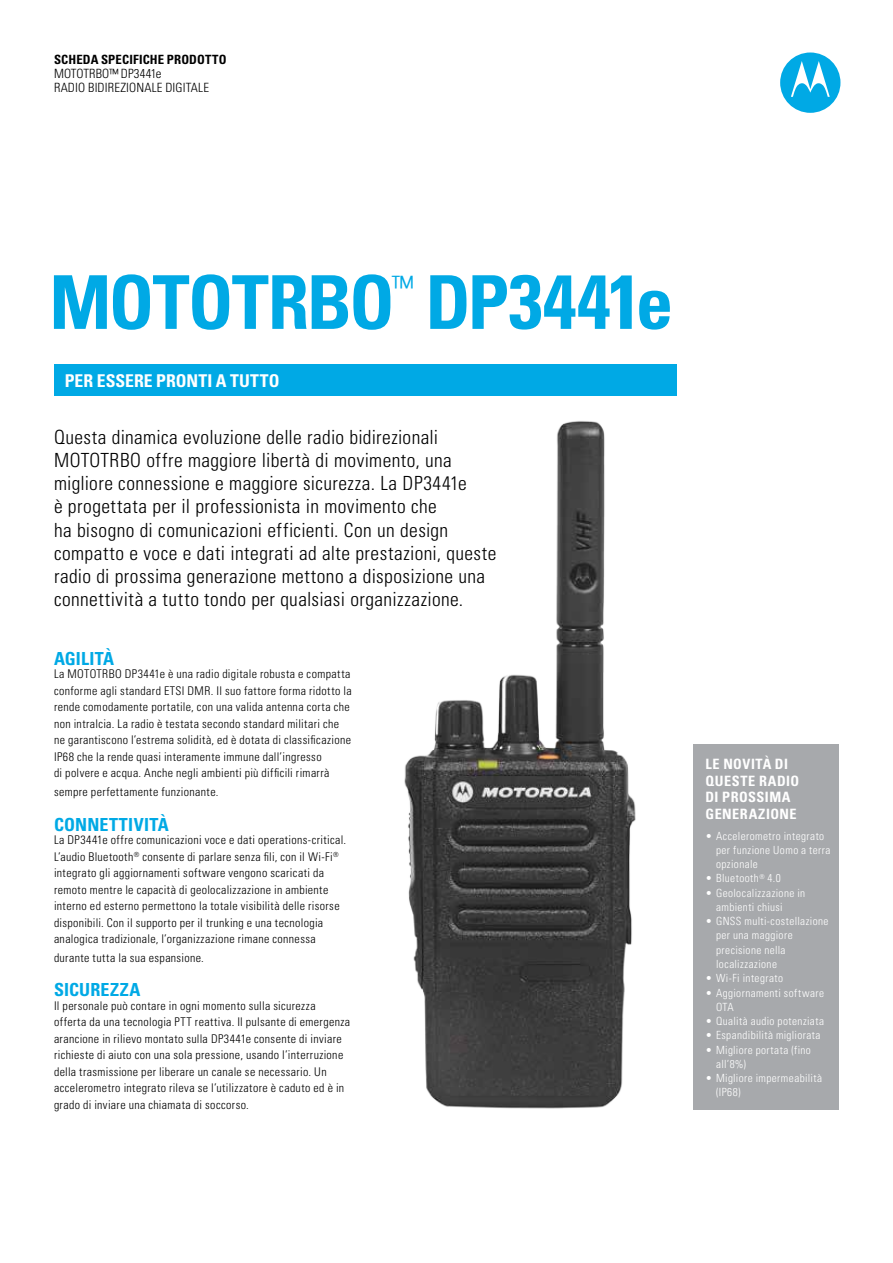
<style>
.page{position:relative;width:893px;height:1263px;background:#fff}
.page>*{position:absolute;margin:0;border:0;box-sizing:border-box;transform-origin:0 0}
.t1{font:700 condensed 74.25px "Univers";letter-spacing:-.025em;color:#00a9e5}
.t2{font:300 condensed 29.4px "Univers";color:#00a9e5}
.t3{font:300 condensed 19.5px/23.2px "Univers";letter-spacing:.02em;color:#000}
.t4{font:700 condensed 18px "Univers";letter-spacing:.01em;color:#00a9e5}
.t5{font:700 condensed 17.7px "Univers";letter-spacing:.005em;color:#fff}
.t6{font:700 condensed 14.25px/16.5px "Univers";letter-spacing:.035em;color:#fff}
.t7{font:300 condensed 12.75px/14.2px "Univers";letter-spacing:.01em;color:#000}
.t8{font:700 condensed 12.75px "Univers";letter-spacing:.01em;color:#000}
.t9{font:300 condensed 12px/16.5px "Univers";letter-spacing:.03em;color:#000}
.t10{font:300 condensed 11.25px/14.2px "Univers";letter-spacing:.035em;color:#fff}
.s1{font-size:76.5px}
</style>
<div class="page">
<div style="left:780px;top:53px;width:60px;height:60px;background:#00a9e5;border-radius:50%"></div>
<svg style="left:791px;top:61px;width:39px;height:36px"></svg>
<div style="left:693px;top:745px;width:146px;height:365px;background:#a7a9ac"></div>
<div style="left:54px;top:364px;width:623px;height:31px;background:#00a9e5"></div>
<img style="left:404px;top:421px;width:232px;height:688px">
<p class="t8" style="left:54px;top:52px;width:174px">SCHEDA SPECIFICHE PRODOTTO</p>
<p class="t7" style="left:54px;top:66px;width:156px">MOTOTRBO™ DP3441e<br>RADIO BIDIREZIONALE DIGITALE</p>
<h1 class="t1" style="left:49px;top:257px;width:625px">MOTOTRBO DP<span class="s1">3441</span>e</h1>
<h2 class="t2" style="left:392px;top:269px;width:23px">™</h2>
<h3 class="t5" style="left:65px;top:369px;width:216px">PER ESSERE PRONTI A TUTTO</h3>
<p class="t3" style="left:54px;top:425px;width:444px">Questa dinamica evoluzione delle radio bidirezionali MOTOTRBO offre maggiore libertà di movimento, una migliore connessione e maggiore sicurezza. La DP3441e<br>è progettata per il professionista in movimento che<br>ha bisogno di comunicazioni efficienti. Con un design compatto e voce e dati integrati ad alte prestazioni, queste radio di prossima generazione mettono a disposizione una connettività a tutto tondo per qualsiasi organizzazione.</p>
<h3 class="t4" style="left:54px;top:647px;width:62px">AGILITÀ</h3>
<p class="t9" style="left:54px;top:666px;width:299px">La MOTOTRBO DP3441e è una radio digitale robusta e compatta conforme agli standard ETSI DMR. Il suo fattore forma ridotto la rende comodamente portatile, con una valida antenna corta che non intralcia. La radio è testata secondo standard militari che ne garantiscono l’estrema solidità, ed è dotata di classificazione IP68 che la rende quasi interamente immune dall’ingresso<br>di polvere e acqua. Anche negli ambienti più difficili rimarrà</p>
<p class="t9" style="left:54px;top:783px;width:166px">sempre perfettamente funzionante.</p>
<h3 class="t4" style="left:54px;top:813px;width:116px">CONNETTIVITÀ</h3>
<p class="t9" style="left:54px;top:831px;width:294px">La DP3441e offre comunicazioni voce e dati operations-critical.<br>L’audio Bluetooth<sup>®</sup> consente di parlare senza fili, con il Wi-Fi<sup>® </sup>integrato gli aggiornamenti software vengono scaricati da remoto mentre le capacità di geolocalizzazione in ambiente interno ed esterno permettono la totale visibilità delle risorse disponibili. Con il supporto per il trunking e una tecnologia analogica tradizionale, l’organizzazione rimane connessa</p>
<p class="t9" style="left:54px;top:949px;width:151px">durante tutta la sua espansione.</p>
<h3 class="t4" style="left:54px;top:979px;width:88px">SICUREZZA</h3>
<p class="t9" style="left:54px;top:997px;width:298px">Il personale può contare in ogni momento sulla sicurezza offerta da una tecnologia PTT reattiva. Il pulsante di emergenza arancione in rilievo montato sulla DP3441e consente di inviare richieste di aiuto con una sola pressione, usando l’interruzione della trasmissione per liberare un canale se necessario. Un accelerometro integrato rileva se l’utilizzatore è caduto ed è in grado di inviare una chiamata di soccorso.</p>
<p class="t6" style="left:706px;top:756px;width:95px">LE NOVITÀ DI<br>QUESTE RADIO<br>DI PROSSIMA<br>GENERAZIONE</p>
<p class="t10" style="left:716px;top:828px;width:116px;text-indent:-10px">• Accelerometro integrato per funzione Uomo a terra opzionale</p>
<p class="t10" style="left:706px;top:871px;width:77px">• Bluetooth<sup>®</sup> 4.0</p>
<p class="t10" style="left:716px;top:885px;width:91px;text-indent:-10px">• Geolocalizzazione in ambienti chiusi</p>
<p class="t10" style="left:716px;top:914px;width:114px;text-indent:-10px">• GNSS multi-costellazione per una maggiore precisione nella localizzazione</p>
<p class="t10" style="left:706px;top:971px;width:79px">• Wi-Fi integrato</p>
<p class="t10" style="left:716px;top:985px;width:110px;text-indent:-10px">• Aggiornamenti software<br>OTA</p>
<p class="t10" style="left:706px;top:1014px;width:120px">• Qualità audio potenziata</p>
<p class="t10" style="left:706px;top:1028px;width:117px">• Espandibilità migliorata</p>
<p class="t10" style="left:716px;top:1042px;width:96px;text-indent:-10px">• Migliore portata (fino all’8%)</p>
<p class="t10" style="left:716px;top:1071px;width:108px;text-indent:-10px">• Migliore impermeabilità (IP68)</p>
</div>
